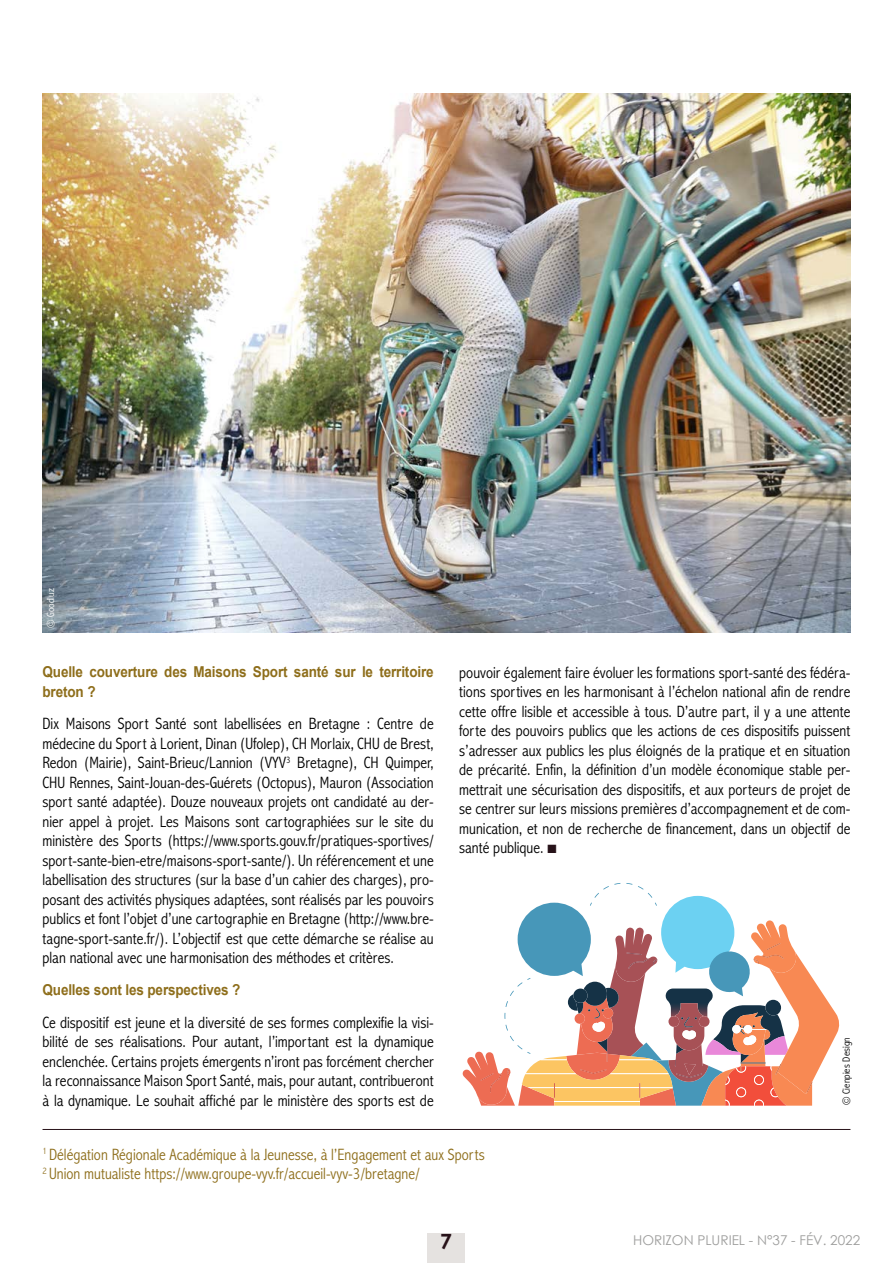
<style>
.page{position:relative;width:893px;height:1263px;background:#fff}
.page>*{position:absolute;margin:0;border:0;box-sizing:border-box;transform-origin:0 0}
.t1{font:700 21px "Century Gothic";color:#271219}
.t2{font:300 condensed 16.5px/19.5px "Abadi MT Std";color:#000;text-align:justify}
.t3{font:300 condensed 16.5px/19.5px "Abadi MT Std";color:#8e6e1b}
.t4{font:700 15px/19.5px "Arial";letter-spacing:-.01em;color:#8e6e1b;scale:.9 1}
.t5{font:13.5px "Century Gothic";color:#9d9d9c}
.t6{font:300 condensed 10.5px "Abadi MT Std";letter-spacing:.01em;color:#000}
.t7{font:300 condensed 10.5px "Abadi MT Std";letter-spacing:.01em;color:#fff}
.s1{color:#271219}
</style>
<div class="page">
<div style="left:427px;top:1233px;width:38px;height:30px;background:#e5e2e0"></div>
<img style="left:43px;top:94px;width:807px;height:538px">
<svg style="left:462px;top:883px;width:378px;height:223px"></svg>
<hr style="left:43px;top:1129px;width:807px;height:1px;background:#271219">
<p class="t7" style="left:45px;top:628px;width:41px;rotate:-90deg">© Goodluz</p>
<p class="t4" style="left:43px;top:663px;width:436px">Quelle couverture des Maisons Sport santé sur le territoire breton ?</p>
<p class="t2" style="left:43px;top:714px;width:393px">Dix Maisons Sport Santé sont labellisées en Bretagne : Centre de médecine du Sport à Lorient, Dinan (Ufolep), CH Morlaix, CHU de Brest, Redon (Mairie), Saint-Brieuc/Lannion (VYV<sup>3</sup> Bretagne), CH Quimper, CHU Rennes, Saint-Jouan-des-Guérets (Octopus), Mauron (Association sport santé adaptée). Douze nouveaux projets ont candidaté au der&shy;nier appel à projet. Les Maisons sont cartographiées sur le site du ministère des Sports (https://www.sports.gouv.fr/pratiques-sportives/ sport-sante-bien-etre/maisons-sport-sante/). Un référencement et une labellisation des structures (sur la base d’un cahier des charges), pro&shy;posant des activités physiques adaptées, sont réalisés par les pouvoirs publics et font l’objet d’une cartographie en Bretagne (http://www.bre&shy;tagne-sport-sante.fr/). L’objectif est que cette démarche se réalise au plan national avec une harmonisation des méthodes et critères.</p>
<p class="t4" style="left:43px;top:981px;width:221px">Quelles sont les perspectives ?</p>
<p class="t2" style="left:43px;top:1013px;width:393px">Ce dispositif est jeune et la diversité de ses formes complexifie la visi&shy;bilité de ses réalisations. Pour autant, l’important est la dynamique enclenchée. Certains projets émergents n’iront pas forcément chercher la reconnaissance Maison Sport Santé, mais, pour autant, contribueront à la dynamique. Le souhait affiché par le ministère des sports est de</p>
<p class="t2" style="left:459px;top:663px;width:393px">pouvoir également faire évoluer les formations sport-santé des fédéra&shy;tions sportives en les harmonisant à l’échelon national afin de rendre cette offre lisible et accessible à tous. D’autre part, il y a une attente forte des pouvoirs publics que les actions de ces dispositifs puissent s’adresser aux publics les plus éloignés de la pratique et en situation de précarité. Enfin, la définition d’un modèle économique stable per&shy;mettrait une sécurisation des dispositifs, et aux porteurs de projet de se centrer sur leurs missions premières d’accompagnement et de com&shy;munication, et non de recherche de financement, dans un objectif de santé publique. <span class="s1">■</span></p>
<p class="t6" style="left:840px;top:1105px;width:69px;rotate:-90deg">© Cienpies Design</p>
<p class="t3" style="left:43px;top:1145px;width:444px"><sup>1</sup> Délégation Régionale Académique à la Jeunesse, à l’Engagement et aux Sports<br><sup>2</sup> Union mutualiste https://www.groupe-vyv.fr/accueil-vyv-3/bretagne/</p>
<p class="t1" style="left:440px;top:1226px;width:13px">7</p>
<p class="t5" style="left:633px;top:1230px;width:228px">HORIZON PLURIEL - N°37 - FÉV. 2022</p>
</div>
